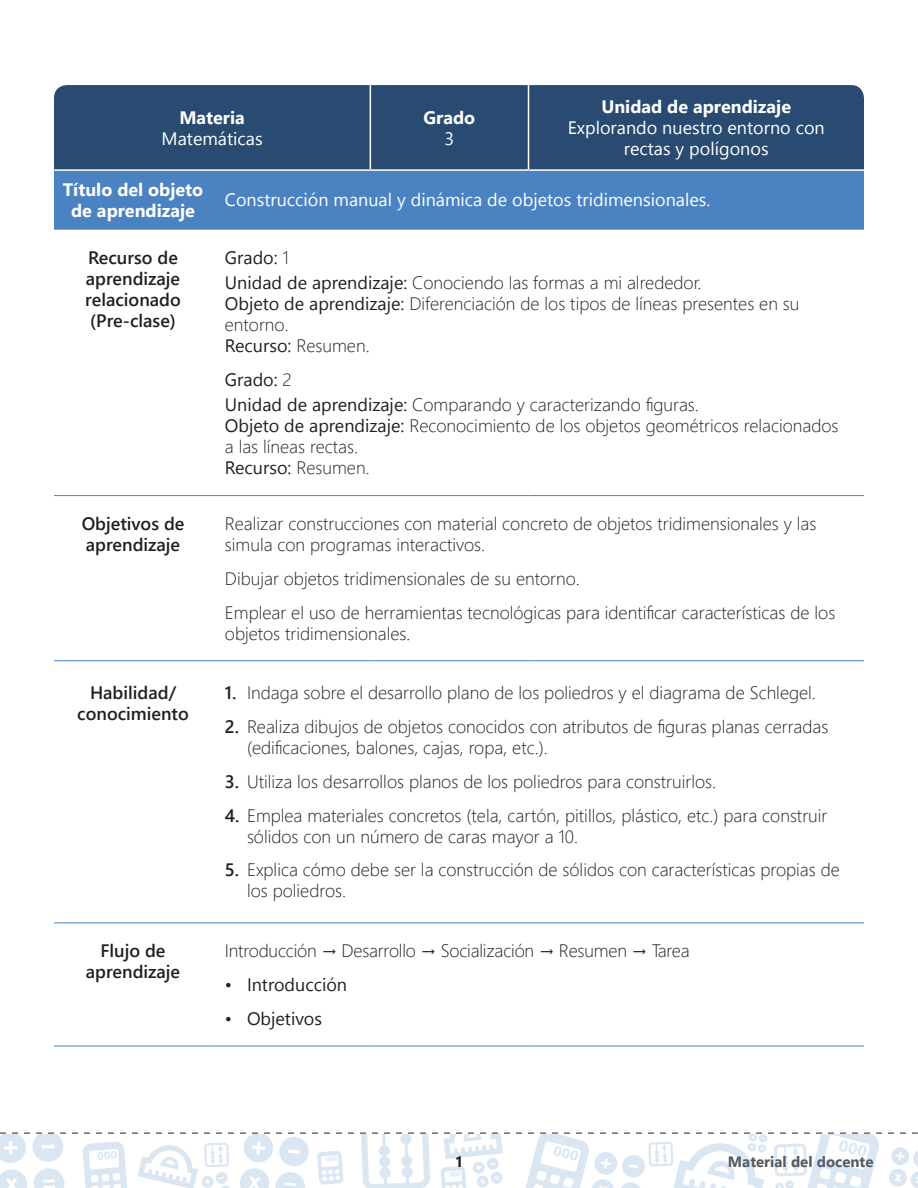
<style>
.page{position:relative;width:918px;height:1188px;background:#fff}
.page>*{position:absolute;margin:0;border:0;box-sizing:border-box;transform-origin:0 0}
.t1{font:300 18px/21px "Segoe UI";color:#231f20}
.t2{font:18px/21px "Segoe UI";color:#fff;text-align:center}
.t3{font:600 18px/21px "Segoe UI";color:#231f20}
.t4{font:700 18px/21px "Segoe UI";color:#fff;text-align:center}
.t5{font:18px "Segoe UI";color:#231f20}
.t6{font:700 15px "Segoe UI";color:#57585a}
.t7{font:700 15px "Segoe UI";color:#231f20}
.s1{font-weight:400}
.s2{font-weight:600}
</style>
<div class="page">
<svg style="left:0;top:1132px;width:918px;height:56px"></svg>
<div style="left:54px;top:85px;width:810px;height:84px;background:#294b71"></div>
<div style="left:54px;top:171px;width:810px;height:59px;background:#4a82c2"></div>
<hr style="left:370px;top:85px;width:1px;height:84px;background:#fff">
<hr style="left:528px;top:85px;width:1px;height:84px;background:#fff">
<hr style="left:54px;top:660px;width:158px;height:1px;background:#4a82c2">
<hr style="left:212px;top:660px;width:158px;height:1px;background:#4a82c2">
<hr style="left:370px;top:660px;width:159px;height:1px;background:#4a82c2">
<hr style="left:529px;top:660px;width:335px;height:1px;background:#4a82c2">
<hr style="left:54px;top:922px;width:158px;height:1px;background:#4a82c2">
<hr style="left:212px;top:922px;width:158px;height:1px;background:#4a82c2">
<hr style="left:370px;top:922px;width:159px;height:1px;background:#4a82c2">
<hr style="left:529px;top:922px;width:335px;height:1px;background:#4a82c2">
<hr style="left:54px;top:1046px;width:158px;height:1px;background:#4a82c2">
<hr style="left:212px;top:1046px;width:158px;height:1px;background:#4a82c2">
<hr style="left:370px;top:1046px;width:159px;height:1px;background:#4a82c2">
<hr style="left:529px;top:1046px;width:335px;height:1px;background:#4a82c2">
<hr style="left:54px;top:495px;width:158px;height:1px;background:#4a82c2">
<hr style="left:212px;top:495px;width:158px;height:1px;background:#4a82c2">
<hr style="left:370px;top:495px;width:159px;height:1px;background:#4a82c2">
<hr style="left:529px;top:495px;width:335px;height:1px;background:#4a82c2">
<p class="t4" style="left:179px;top:107px;width:67px">Materia</p>
<p class="t2" style="left:162px;top:127px;width:103px">Matemáticas</p>
<p class="t4" style="left:424px;top:107px;width:53px">Grado</p>
<p class="t2" style="left:445px;top:127px;width:11px">3</p>
<p class="t4" style="left:601px;top:96px;width:191px">Unidad de aprendizaje</p>
<p class="t2" style="left:568px;top:117px;width:259px">Explorando nuestro entorno con rectas y polígonos</p>
<p class="t4" style="left:63px;top:179px;width:142px">Título del objeto de aprendizaje</p>
<p class="t2" style="left:225px;top:189px;width:487px">Construcción manual y dinámica de objetos tridimensionales.</p>
<p class="t3" style="left:85px;top:247px;width:97px">Recurso de aprendizaje relacionado (Pre-clase)</p>
<p class="t1" style="left:225px;top:244px;width:478px;line-height:25.2px"><span class="s1">Grado:</span> 1<br><span class="s1">Unidad de aprendizaje:</span> Conociendo las formas a mi alrededor.</p>
<p class="t1" style="left:225px;top:293px;width:576px"><span class="s1">Objeto de aprendizaje:</span> Diferenciación de los tipos de líneas presentes en su entorno.<br><span class="s1">Recurso:</span> Resumen.</p>
<p class="t1" style="left:225px;top:366px;width:476px;line-height:25.2px"><span class="s1">Grado:</span> 2<br><span class="s1">Unidad de aprendizaje:</span> Comparando y caracterizando figuras.</p>
<p class="t1" style="left:225px;top:415px;width:615px"><span class="s1">Objeto de aprendizaje:</span> Reconocimiento de los objetos geométricos relacionados a las líneas rectas.<br><span class="s1">Recurso:</span> Resumen.</p>
<p class="t3" style="left:82px;top:513px;width:104px">Objetivos de aprendizaje</p>
<p class="t1" style="left:225px;top:512px;width:593px">Realizar construcciones con material concreto de objetos tridimensionales y las simula con programas interactivos.</p>
<p class="t1" style="left:225px;top:561px;width:612px;line-height:33.8px">Dibujar objetos tridimensionales de su entorno.<br>Emplear el uso de herramientas tecnológicas para identificar características de los</p>
<p class="t1" style="left:225px;top:622px;width:187px">objetos tridimensionales.</p>
<p class="t3" style="left:77px;top:682px;width:113px;text-align:center">Habilidad/ conocimiento</p>
<p class="t1" style="left:225px;top:682px;width:593px"><span class="s2">1.</span> Indaga sobre el desarrollo plano de los poliedros y el diagrama de Schlegel.</p>
<p class="t1" style="left:247px;top:715px;width:583px;text-indent:-22px"><span class="s2">2.</span> Realiza dibujos de objetos conocidos con atributos de figuras planas cerradas (edificaciones, balones, cajas, ropa, etc.).</p>
<p class="t1" style="left:225px;top:770px;width:493px"><span class="s2">3.</span> Utiliza los desarrollos planos de los poliedros para construirlos.</p>
<p class="t1" style="left:247px;top:804px;width:582px;text-indent:-22px"><span class="s2">4.</span> Emplea materiales concretos (tela, cartón, pitillos, plástico, etc.) para construir sólidos con un número de caras mayor a 10.</p>
<p class="t1" style="left:247px;top:859px;width:594px;text-indent:-22px"><span class="s2">5.</span> Explica cómo debe ser la construcción de sólidos con características propias de los poliedros.</p>
<p class="t3" style="left:86px;top:940px;width:96px;text-align:center">Flujo de aprendizaje</p>
<p class="t1" style="left:225px;top:940px;width:466px">Introducción → Desarrollo → Socialización → Resumen → Tarea</p>
<p class="t5" style="left:225px;top:970px;width:124px">• Introducción</p>
<p class="t5" style="left:225px;top:1004px;width:99px">• Objetivos</p>
<p class="t7" style="left:455px;top:1150px;width:10px">1</p>
<p class="t6" style="left:728px;top:1149px;width:147px">Material del docente</p>
</div>
